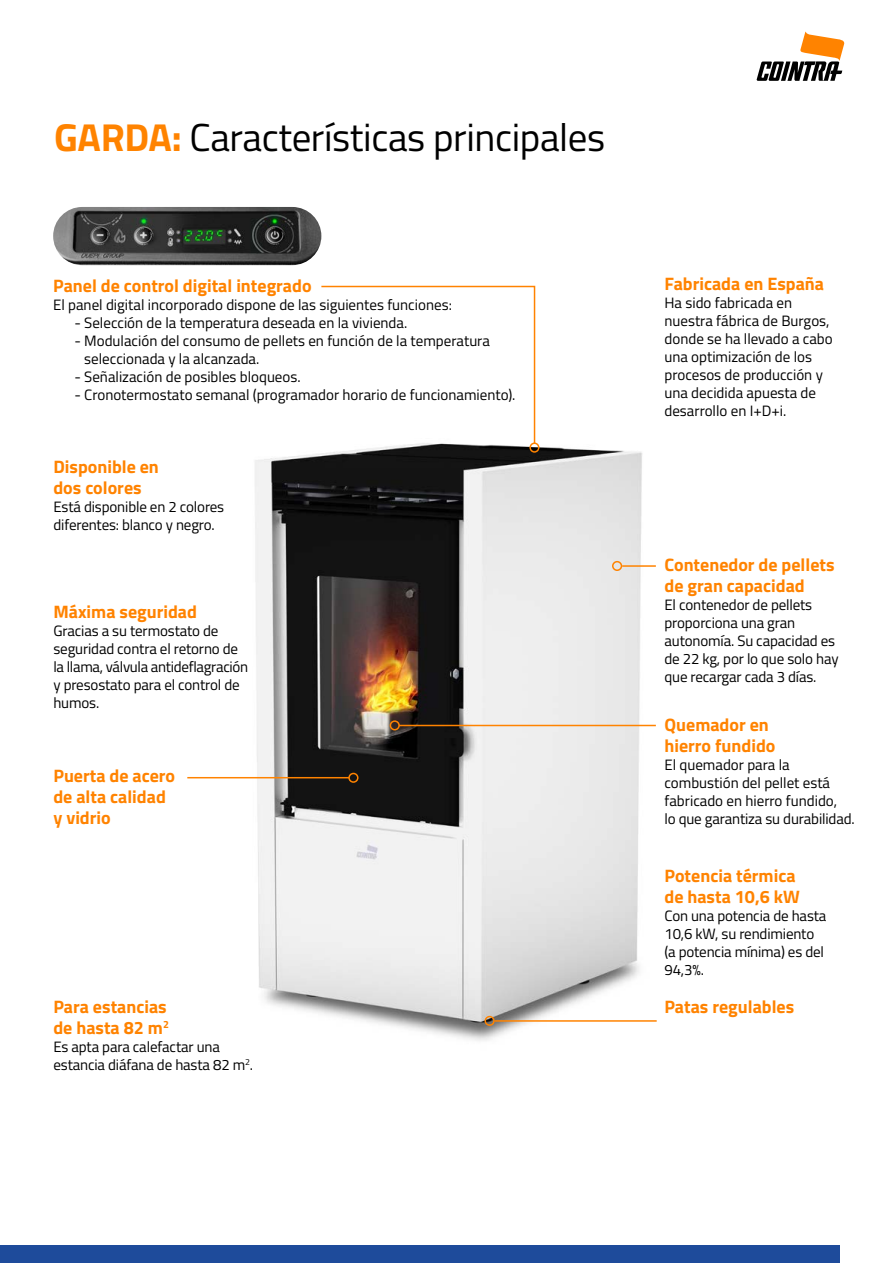
<style>
.page{position:relative;width:893px;height:1263px;background:#fff}
.page>*{position:absolute;margin:0;border:0;box-sizing:border-box;transform-origin:0 0}
.t1{font:39px "Titillium Web";letter-spacing:-.01em;color:#000}
.t2{font:700 18px/21px "Titillium Web";color:#ff8300}
.t3{font:15px/18px "Titillium Web";color:#000}
.s1{font-weight:700;color:#ff8300}
</style>
<div class="page">
<img style="left:236px;top:442px;width:420px;height:599px">
<div style="left:0;top:1246px;width:840px;height:17px;background:#1e4b9b"></div>
<svg style="left:756px;top:31px;width:89px;height:50px"></svg>
<hr style="left:399px;top:725px;width:257px;height:1px;background:#ff8300">
<div style="left:390px;top:720px;width:10px;height:10px;border:2px solid #ff8300;border-radius:50%"></div>
<img style="left:53px;top:207px;width:268px;height:58px;border-radius:29px">
<svg style="left:320px;top:285px;width:216px;height:160px"></svg>
<div style="left:529px;top:442px;width:10px;height:11px;border:2px solid #ff8300;border-radius:50%"></div>
<hr style="left:622px;top:565px;width:34px;height:2px;background:#ff8300">
<div style="left:612px;top:561px;width:10px;height:10px;border:2px solid #ff8300;border-radius:50%"></div>
<hr style="left:187px;top:777px;width:162px;height:1px;background:#ff8300">
<div style="left:348px;top:773px;width:10px;height:10px;border:2px solid #ff8300;border-radius:50%"></div>
<hr style="left:495px;top:1020px;width:162px;height:2px;background:#ff8300">
<div style="left:484px;top:1016px;width:11px;height:10px;border:2px solid #ff8300;border-radius:50%"></div>
<h1 class="t1" style="left:54px;top:109px;width:552px"><span class="s1">GARDA:</span> Características principales</h1>
<p class="t2" style="left:53px;top:275px;width:260px">Panel de control digital integrado</p>
<p class="t3" style="left:53px;top:295px;width:400px">El panel digital incorporado dispone de las siguientes funciones:</p>
<p class="t3" style="left:74px;top:313px;width:334px">- Selección de la temperatura deseada en la vivienda.</p>
<p class="t3" style="left:84px;top:331px;width:407px;text-indent:-10px">- Modulación del consumo de pellets en función de la temperatura seleccionada y la alcanzada.</p>
<p class="t3" style="left:74px;top:367px;width:228px">- Señalización de posibles bloqueos.</p>
<p class="t3" style="left:74px;top:385px;width:443px">- Cronotermostato semanal (programador horario de funcionamiento).</p>
<p class="t2" style="left:53px;top:456px;width:107px">Disponible en dos colores</p>
<p class="t3" style="left:53px;top:497px;width:172px">Está disponible en 2 colores diferentes: blanco y negro.</p>
<p class="t2" style="left:53px;top:600px;width:145px">Máxima seguridad</p>
<p class="t3" style="left:53px;top:621px;width:196px">Gracias a su termostato de seguridad contra el retorno de la llama, válvula antideflagración y presostato para el control de humos.</p>
<p class="t2" style="left:53px;top:764px;width:123px">Puerta de acero de alta calidad y vidrio</p>
<p class="t2" style="left:53px;top:995px;width:117px">Para estancias de hasta 82 m<sup>2</sup></p>
<p class="t3" style="left:53px;top:1037px;width:201px">Es apta para calefactar una estancia diáfana de hasta 82 m<sup>2</sup>.</p>
<p class="t2" style="left:664px;top:272px;width:161px">Fabricada en España</p>
<p class="t3" style="left:664px;top:293px;width:170px">Ha sido fabricada en nuestra fábrica de Burgos, donde se ha llevado a cabo una optimización de los procesos de producción y una decidida apuesta de desarrollo en I+D+i.</p>
<p class="t2" style="left:664px;top:553px;width:172px">Contenedor de pellets de gran capacidad</p>
<p class="t3" style="left:664px;top:595px;width:176px">El contenedor de pellets proporciona una gran autonomía. Su capacidad es de 22 kg, por lo que solo hay que recargar cada 3 días.</p>
<p class="t2" style="left:664px;top:713px;width:113px">Quemador en hierro fundido</p>
<p class="t3" style="left:664px;top:754px;width:192px">El quemador para la combustión del pellet está fabricado en hierro fundido,<br>lo que garantiza su durabilidad.</p>
<p class="t2" style="left:664px;top:864px;width:137px">Potencia térmica de hasta 10,6 kW</p>
<p class="t3" style="left:664px;top:905px;width:163px">Con una potencia de hasta<br>10,6 kW, su rendimiento (a potencia mínima) es del<br>94,3%.</p>
<p class="t2" style="left:664px;top:995px;width:131px">Patas regulables</p>
</div>
